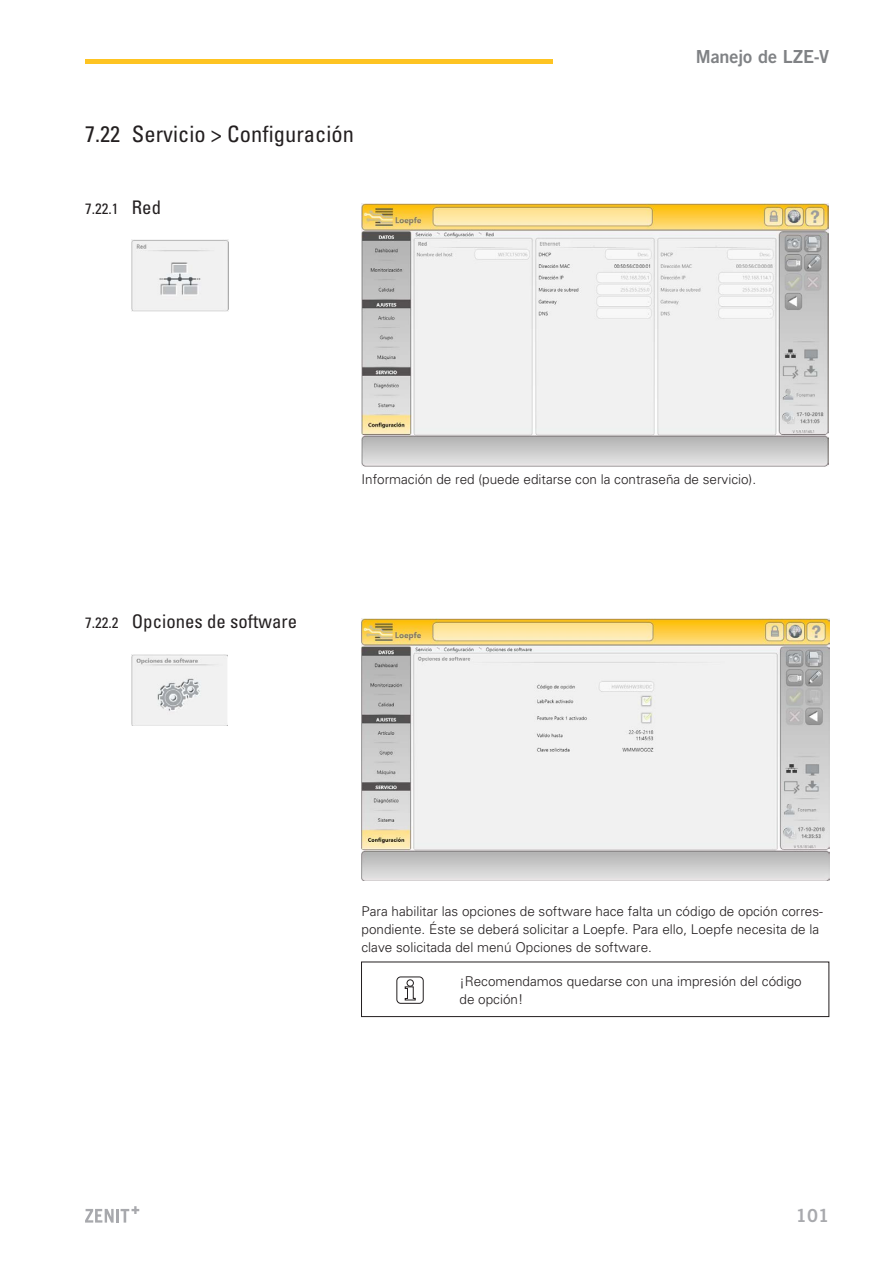
<style>
.page{position:relative;width:893px;height:1263px;background:#fff}
.page>*{position:absolute;margin:0;border:0;box-sizing:border-box;transform-origin:0 0}
.t1{font:condensed 22.5px "Univers";color:#231f20}
.t2{font:condensed 18.75px "Univers";color:#231f20}
.t3{font:18px "Trade Gothic LT Std Bd 2";letter-spacing:-.005em;color:#808285}
.t4{font:18px "Trade Gothic LT Std Bd 2";color:#a8a9ad}
.t5{font:condensed 15px "Univers";color:#231f20}
._00__grund{font:300 13.5px/18px "Univers";color:#231f20}
._09_warnhinweis_text{font:300 13.5px/18px "Univers";color:#231f20}
.s1{font-size:18.75px}
.s2{font-size:15px}
</style>
<div class="page">
<hr style="left:85px;top:60px;width:468px;height:4px;background:#fec422">
<svg style="left:85px;top:1206px;width:54px;height:16px"></svg>
<div style="left:361px;top:962px;width:468px;height:55px;border:1px solid #231f20"></div>
<svg style="left:405px;top:986px;width:11px;height:14px"></svg>
<div style="left:407px;top:979px;width:7px;height:7px;border:1px solid #231f20;border-radius:50%"></div>
<div style="left:397px;top:977px;width:26px;height:26px;border:1px solid #231f20;border-radius:4px"></div>
<img style="left:132px;top:654px;width:95px;height:72px">
<img style="left:362px;top:618px;width:467px;height:262px">
<img style="left:132px;top:239px;width:96px;height:73px">
<img style="left:361px;top:204px;width:468px;height:262px">
<p class="t1" style="left:85px;top:120px;width:271px">7.22 Servicio &gt; Configuración</p>
<p class="t5" style="left:85px;top:199px;width:78px">7.22.1 <span class="s1">Red</span></p>
<h3 class="t3" style="left:696px;top:46px;width:135px">Manejo de LZE-V</h3>
<p class="t2" style="left:85px;top:610px;width:214px"><span class="s2">7.22.2</span> Opciones de software</p>
<p class="_00__grund" style="left:361px;top:471px;width:396px">Información de red (puede editarse con la contraseña de servicio).</p>
<p class="_00__grund" style="left:362px;top:903px;width:463px">Para habilitar las opciones de software hace falta un código de opción corres&shy;pondiente. Éste se deberá solicitar a Loepfe. Para ello, Loepfe necesita de la clave solicitada del menú Opciones de software.</p>
<p class="_09_warnhinweis_text" style="left:459px;top:972px;width:344px">¡Recomendamos quedarse con una impresión del código de opción!</p>
<h3 class="t4" style="left:796px;top:1205px;width:35px">101</h3>
</div>
